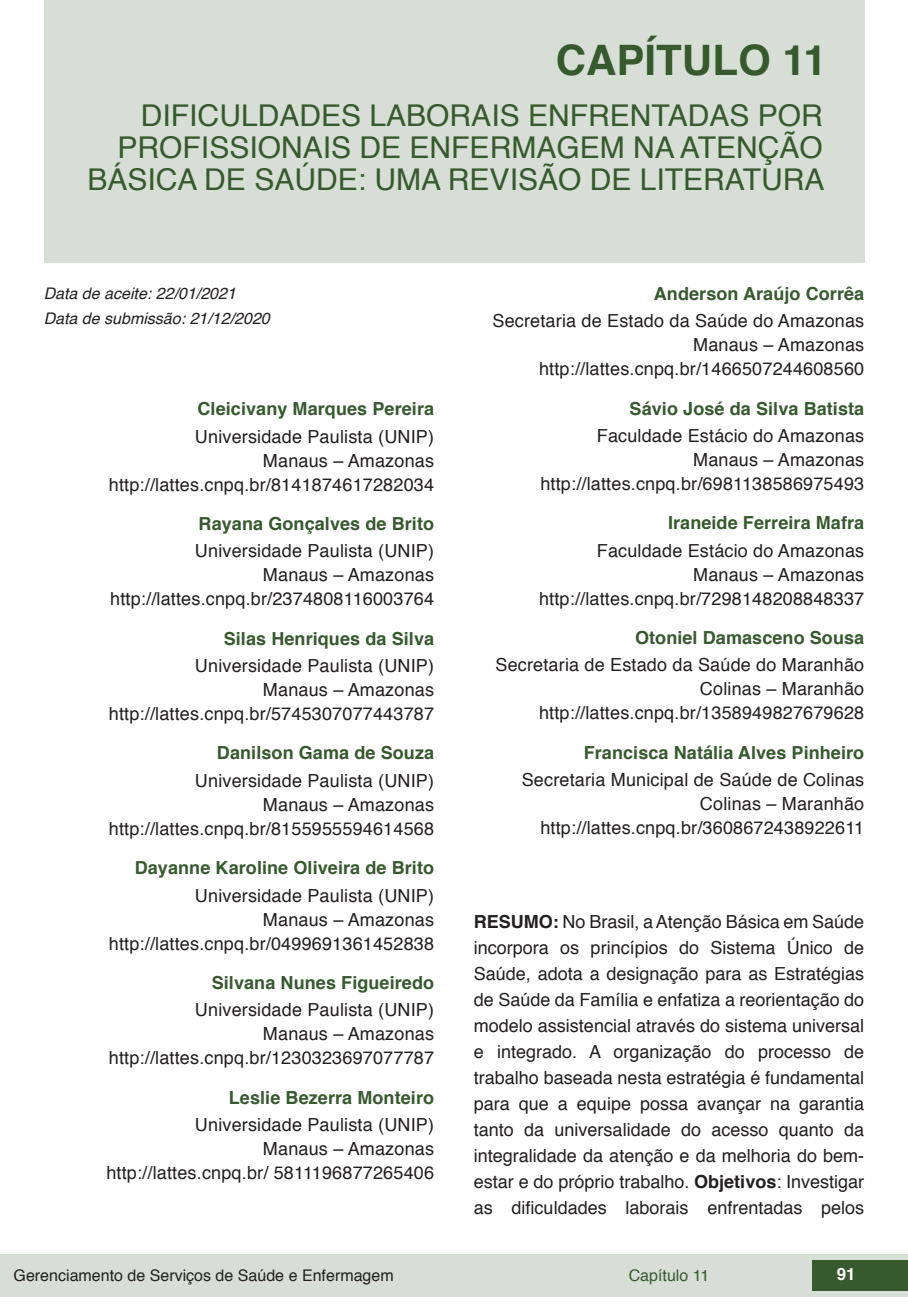
<style>
.page{position:relative;width:908px;height:1304px;background:#fff}
.page>*{position:absolute;margin:0;border:0;box-sizing:border-box;transform-origin:0 0}
.capítulos{font:700 42px "Helvetica";color:#36592e}
.nome_artigos{font:30px/32px "Helvetica";color:#36592e;text-align:right}
.info_autores{font:18px "Helvetica";letter-spacing:.01em;color:#231f20}
.Resumos_e_PC_TXT{font:18px/26px "Helvetica";color:#231f20;text-align:justify}
.nome_autores{font:700 18px "Helvetica";letter-spacing:.005em;color:#36592e}
.t1{font:700 16.8px "Helvetica";color:#fff}
.data{font:italic 16px "Helvetica";color:#231f20}
.t2{font:16px "Helvetica";color:#231f20}
.t3{font:16px "Helvetica";color:#36592e}
.s1{font-weight:700}
</style>
<div class="page">
<div style="left:0;top:1254px;width:906px;height:43px;background:#d7ded5"></div>
<div style="left:812px;top:1261px;width:95px;height:30px;background:#36592e"></div>
<div style="left:44px;top:0;width:819px;height:263px;background:#d7ded5"></div>
<p class="capítulos" style="left:555px;top:26px;width:272px">CAPÍTULO 11</p>
<p class="nome_artigos" style="left:87px;top:101px;width:738px">DIFICULDADES LABORAIS ENFRENTADAS POR<br>PROFISSIONAIS DE ENFERMAGEM NA ATENÇÃO<br>BÁSICA DE SAÚDE: UMA REVISÃO DE LITERATURA</p>
<p class="data" style="left:44px;top:280px;width:194px">Data de aceite: 22/01/2021</p>
<p class="data" style="left:44px;top:306px;width:227px">Data de submissão: 21/12/2020</p>
<p class="nome_autores" style="left:197px;top:395px;width:238px">Cleicivany Marques Pereira</p>
<p class="info_autores" style="left:195px;top:423px;width:240px">Universidade Paulista (UNIP)</p>
<p class="info_autores" style="left:263px;top:447px;width:172px">Manaus – Amazonas</p>
<p class="info_autores" style="left:109px;top:471px;width:326px">http://lattes.cnpq.br/8141874617282034</p>
<p class="nome_autores" style="left:198px;top:509px;width:237px">Rayana Gonçalves de Brito</p>
<p class="info_autores" style="left:195px;top:537px;width:240px">Universidade Paulista (UNIP)</p>
<p class="info_autores" style="left:263px;top:561px;width:172px">Manaus – Amazonas</p>
<p class="info_autores" style="left:110px;top:585px;width:325px">http://lattes.cnpq.br/2374808116003764</p>
<p class="nome_autores" style="left:224px;top:624px;width:212px">Silas Henriques da Silva</p>
<p class="info_autores" style="left:195px;top:652px;width:240px">Universidade Paulista (UNIP)</p>
<p class="info_autores" style="left:263px;top:676px;width:172px">Manaus – Amazonas</p>
<p class="info_autores" style="left:109px;top:700px;width:326px">http://lattes.cnpq.br/5745307077443787</p>
<p class="nome_autores" style="left:217px;top:739px;width:218px">Danilson Gama de Souza</p>
<p class="info_autores" style="left:195px;top:767px;width:240px">Universidade Paulista (UNIP)</p>
<p class="info_autores" style="left:263px;top:791px;width:172px">Manaus – Amazonas</p>
<p class="info_autores" style="left:109px;top:815px;width:326px">http://lattes.cnpq.br/8155955594614568</p>
<p class="nome_autores" style="left:135px;top:853px;width:301px">Dayanne Karoline Oliveira de Brito</p>
<p class="info_autores" style="left:195px;top:881px;width:240px">Universidade Paulista (UNIP)</p>
<p class="info_autores" style="left:263px;top:905px;width:172px">Manaus – Amazonas</p>
<p class="info_autores" style="left:109px;top:929px;width:326px">http://lattes.cnpq.br/0499691361452838</p>
<p class="nome_autores" style="left:212px;top:968px;width:224px">Silvana Nunes Figueiredo</p>
<p class="info_autores" style="left:195px;top:996px;width:240px">Universidade Paulista (UNIP)</p>
<p class="info_autores" style="left:263px;top:1020px;width:172px">Manaus – Amazonas</p>
<p class="info_autores" style="left:109px;top:1044px;width:326px">http://lattes.cnpq.br/1230323697077787</p>
<p class="nome_autores" style="left:229px;top:1083px;width:207px">Leslie Bezerra Monteiro</p>
<p class="info_autores" style="left:195px;top:1111px;width:240px">Universidade Paulista (UNIP)</p>
<p class="info_autores" style="left:263px;top:1135px;width:172px">Manaus – Amazonas</p>
<p class="info_autores" style="left:106px;top:1159px;width:329px">http://lattes.cnpq.br/ 5811196877265406</p>
<p class="nome_autores" style="left:653px;top:279px;width:212px">Anderson Araújo Corrêa</p>
<p class="info_autores" style="left:492px;top:307px;width:373px">Secretaria de Estado da Saúde do Amazonas</p>
<p class="info_autores" style="left:692px;top:331px;width:172px">Manaus – Amazonas</p>
<p class="info_autores" style="left:539px;top:355px;width:326px">http://lattes.cnpq.br/1466507244608560</p>
<p class="nome_autores" style="left:629px;top:394px;width:236px">Sávio José da Silva Batista</p>
<p class="info_autores" style="left:596px;top:422px;width:269px">Faculdade Estácio do Amazonas</p>
<p class="info_autores" style="left:692px;top:446px;width:172px">Manaus – Amazonas</p>
<p class="info_autores" style="left:540px;top:470px;width:325px">http://lattes.cnpq.br/6981138586975493</p>
<p class="nome_autores" style="left:667px;top:509px;width:198px">Iraneide Ferreira Mafra</p>
<p class="info_autores" style="left:596px;top:537px;width:269px">Faculdade Estácio do Amazonas</p>
<p class="info_autores" style="left:692px;top:561px;width:172px">Manaus – Amazonas</p>
<p class="info_autores" style="left:539px;top:585px;width:326px">http://lattes.cnpq.br/7298148208848337</p>
<p class="nome_autores" style="left:634px;top:623px;width:231px">Otoniel Damasceno Sousa</p>
<p class="info_autores" style="left:495px;top:651px;width:370px">Secretaria de Estado da Saúde do Maranhão</p>
<p class="info_autores" style="left:699px;top:675px;width:166px">Colinas – Maranhão</p>
<p class="info_autores" style="left:539px;top:699px;width:326px">http://lattes.cnpq.br/1358949827679628</p>
<p class="nome_autores" style="left:583px;top:738px;width:282px">Francisca Natália Alves Pinheiro</p>
<p class="info_autores" style="left:521px;top:766px;width:344px">Secretaria Municipal de Saúde de Colinas</p>
<p class="info_autores" style="left:699px;top:790px;width:166px">Colinas – Maranhão</p>
<p class="info_autores" style="left:540px;top:814px;width:325px">http://lattes.cnpq.br/3608672438922611</p>
<p class="Resumos_e_PC_TXT" style="left:473px;top:909px;width:392px"><span class="s1">RESUMO:</span> No Brasil, a Atenção Básica em Saúde incorpora os princípios do Sistema Único de Saúde, adota a designação para as Estratégias de Saúde da Família e enfatiza a reorientação do modelo assistencial através do sistema universal e integrado. A organização do processo de trabalho baseada nesta estratégia é fundamental para que a equipe possa avançar na garantia tanto da universalidade do acesso quanto da integralidade da atenção e da melhoria do bem&shy;estar e do próprio trabalho. <span class="s1">Objetivos</span>: Investigar as dificuldades laborais enfrentadas pelos</p>
<p class="t2" style="left:14px;top:1263px;width:381px">Gerenciamento de Serviços de Saúde e Enfermagem</p>
<p class="t3" style="left:628px;top:1263px;width:82px">Capítulo 11</p>
<p class="t1" style="left:836px;top:1261px;width:20px">91</p>
</div>
